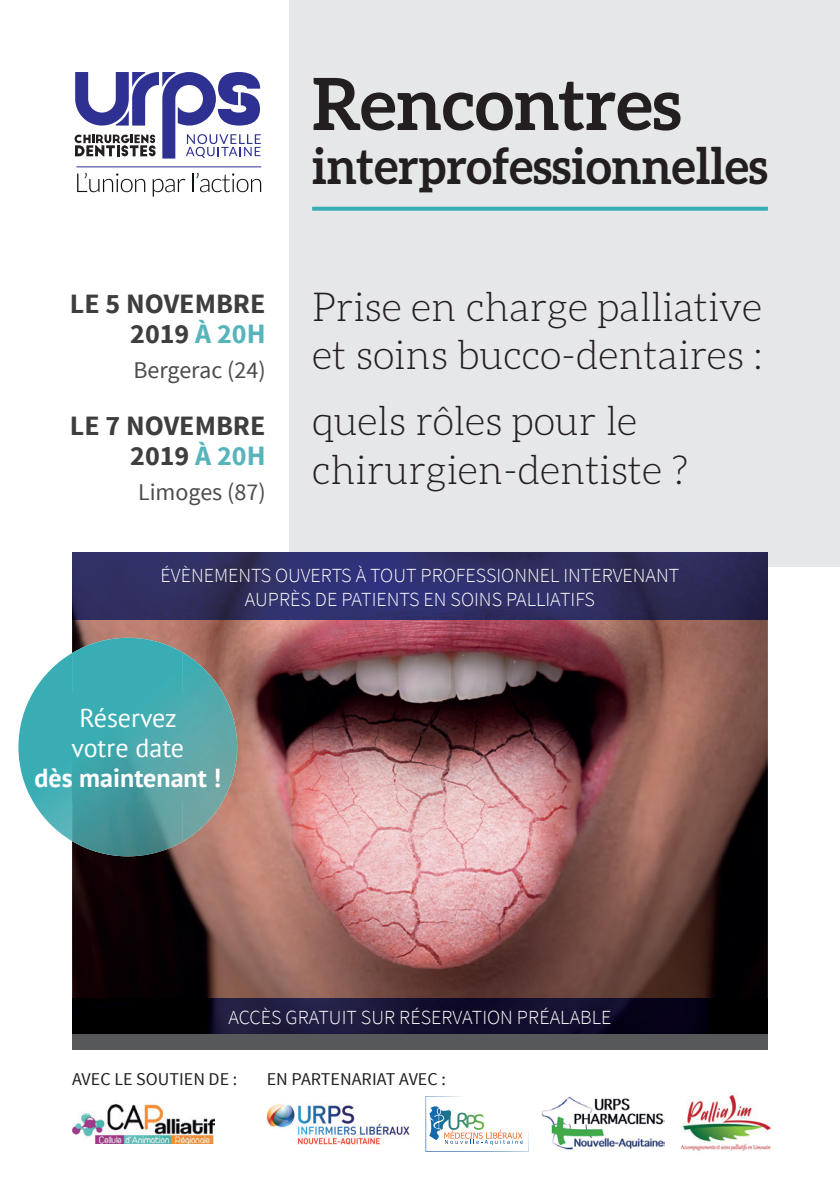
<style>
.page{position:relative;width:840px;height:1191px;background:#fff}
.page>*{position:absolute;margin:0;border:0;box-sizing:border-box;transform-origin:0 0}
.t1{font:700 72px "Aleo";color:#231f20}
.t2{font:700 50px "Aleo";color:#231f20;scale:.95 1}
.t3{font:300 40px/48px "Aleo";color:#231f20}
.t4{font:700 28px/30px "Source Sans Pro";color:#3e3e3f;text-align:right}
.t5{font:26px/30px "PT Sans";color:#fff;text-align:center}
.t6{font:700 26px "PT Sans";color:#fff}
.t7{font:24px "Source Sans Pro";color:#4b4c4d}
.t8{font:300 20px/24px "Source Sans Pro";color:#fff;text-align:center}
.t9{font:18px "Source Sans Pro";color:#231f20}
.s1{color:#58b4bb}
</style>
<div class="page">
<div style="left:289px;top:0;width:550px;height:566px;background:#e6e7e9"></div>
<hr style="left:76px;top:166px;width:185px;height:1px;background:#2e3092">
<svg style="left:77px;top:173px;width:68px;height:19px"></svg>
<svg style="left:153px;top:179px;width:32px;height:18px"></svg>
<svg style="left:192px;top:173px;width:69px;height:19px"></svg>
<svg style="left:74px;top:72px;width:186px;height:86px"></svg>
<img style="left:72px;top:619px;width:695px;height:379px">
<img style="left:72px;top:553px;width:695px;height:66px">
<img style="left:72px;top:998px;width:695px;height:36px">
<svg style="left:312px;top:207px;width:455px;height:4px;fill:#36aeb4"></svg>
<svg style="left:18px;top:653px;width:54px;height:188px"></svg>
<img style="left:72px;top:638px;width:110px;height:218px">
<img style="left:182px;top:652px;width:55px;height:190px">
<div style="left:72px;top:1034px;width:695px;height:15px;background:#57585a"></div>
<img style="left:72px;top:1104px;width:142px;height:39px">
<img style="left:266px;top:1104px;width:143px;height:40px">
<svg style="left:425px;top:1096px;width:98px;height:55px"></svg>
<img style="left:541px;top:1096px;width:122px;height:53px">
<img style="left:680px;top:1095px;width:92px;height:56px">
<h3 class="t4" style="left:70px;top:290px;width:197px">LE 5 NOVEMBRE<br>2019 <span class="s1">À 20H</span></h3>
<p class="t7" style="left:133px;top:355px;width:133px">Bergerac (24)</p>
<h3 class="t4" style="left:70px;top:412px;width:197px">LE 7 NOVEMBRE<br>2019 <span class="s1">À 20H</span></h3>
<p class="t7" style="left:138px;top:477px;width:129px">Limoges (87)</p>
<h1 class="t1" style="left:312px;top:62px;width:370px">Rencontres</h1>
<h2 class="t2" style="left:312px;top:137px;width:481px">interprofessionnelles</h2>
<h3 class="t3" style="left:312px;top:283px;width:451px">Prise en charge palliative et soins bucco-dentaires :</h3>
<h3 class="t3" style="left:312px;top:397px;width:377px">quels rôles pour le chirurgien-dentiste ?</h3>
<p class="t8" style="left:160px;top:563px;width:520px">ÉVÈNEMENTS OUVERTS À TOUT PROFESSIONNEL INTERVENANT<br>AUPRÈS DE PATIENTS EN SOINS PALLIATIFS</p>
<h3 class="t5" style="left:71px;top:702px;width:114px">Réservez votre date</h3>
<h3 class="t6" style="left:34px;top:760px;width:188px">dès maintenant !</h3>
<p class="t8" style="left:228px;top:1005px;width:384px">ACCÈS GRATUIT SUR RÉSERVATION PRÉALABLE</p>
<p class="t9" style="left:72px;top:1067px;width:167px">AVEC LE SOUTIEN DE :</p>
<p class="t9" style="left:266px;top:1067px;width:180px">EN PARTENARIAT AVEC :</p>
</div>
